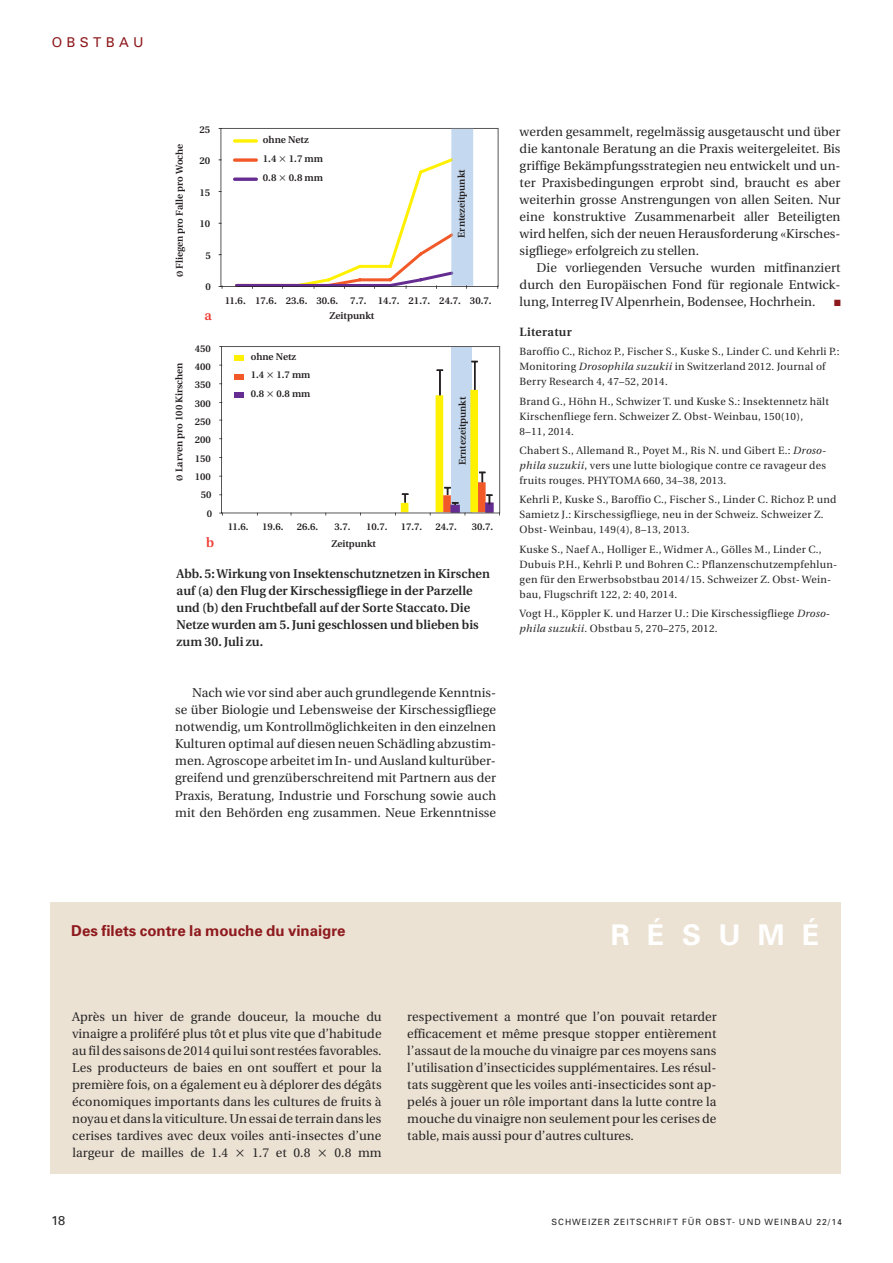
<style>
.page{position:relative;width:893px;height:1263px;background:#fff}
.page>*{position:absolute;margin:0;border:0;box-sizing:border-box;transform-origin:0 0}
.t1{font:700 28.5px "Univers";letter-spacing:.61em;color:#fff}
.t2{font:700 15px "Univers";color:#8e1a1e}
.t3{font:13.5px "Univers";letter-spacing:.32em;color:#8e1a1e}
.t4{font:600 13.5px "Utopia";color:#ee3e35}
.t5{font:12.75px/17px "Utopia";letter-spacing:.005em;color:#272627;text-align:justify}
.t6{font:600 12.75px/17px "Utopia";letter-spacing:.005em;color:#272627}
.t7{font:12.75px "Univers";color:#272627}
.t8{font:600 12px "Utopia";letter-spacing:.025em;color:#272627}
.t9{font:10.5px/15px "Utopia";letter-spacing:.025em;color:#272627}
.t10{font:600 9.9px/19.2px "Utopia";color:#231f20}
.t11{font:600 9.75px/18.6px "Utopia";color:#231f20}
.t12{font:9px "Zapf Dingbats";color:#8e1a1e}
.t13{font:8.7px "Univers";letter-spacing:.115em;color:#272627}
.s1{font-size:8.25px}
.s2{font-style:italic}
</style>
<div class="page">
<div style="left:50px;top:902px;width:791px;height:272px;background:#ece2d3"></div>
<svg style="left:221px;top:346px;width:279px;height:167px"></svg>
<div style="left:235px;top:355px;width:9px;height:6px;background:#fff101"></div>
<div style="left:235px;top:374px;width:9px;height:5px;background:#f15929"></div>
<div style="left:235px;top:392px;width:9px;height:6px;background:#652d91"></div>
<svg style="left:395px;top:361px;width:105px;height:154px"></svg>
<svg style="left:219px;top:128px;width:279px;height:161px"></svg>
<svg style="left:268px;top:373px;width:5px;height:5px"></svg>
<svg style="left:268px;top:391px;width:5px;height:6px"></svg>
<p class="t3" style="left:52px;top:37px;width:94px">OBSTBAU</p>
<p class="t11" style="left:171px;top:277px;width:135px;rotate:-90deg"><span class="s1">Ø</span> Fliegen pro Falle pro Woche</p>
<p class="t10" style="left:199px;top:121px;width:12px">25</p>
<p class="t10" style="left:199px;top:152px;width:12px">20</p>
<p class="t10" style="left:199px;top:184px;width:12px">15</p>
<p class="t10" style="left:199px;top:215px;width:12px">10</p>
<p class="t10" style="left:206px;top:247px;width:7px">5</p>
<p class="t10" style="left:206px;top:278px;width:7px">0</p>
<p class="t4" style="left:204px;top:309px;width:9px">a</p>
<p class="t11" style="left:171px;top:481px;width:120px;rotate:-90deg"><span class="s1">Ø</span> Larven pro 100 Kirschen</p>
<p class="t11" style="left:195px;top:340px;width:18px">450</p>
<p class="t11" style="left:195px;top:358px;width:18px">400</p>
<p class="t11" style="left:195px;top:377px;width:18px">350</p>
<p class="t11" style="left:195px;top:395px;width:18px">300</p>
<p class="t11" style="left:195px;top:413px;width:18px">250</p>
<p class="t11" style="left:195px;top:431px;width:18px">200</p>
<p class="t11" style="left:195px;top:450px;width:18px">150</p>
<p class="t11" style="left:195px;top:468px;width:18px">100</p>
<p class="t11" style="left:201px;top:486px;width:12px">50</p>
<p class="t11" style="left:207px;top:505px;width:7px">0</p>
<p class="t10" style="left:263px;top:131px;width:48px">ohne Netz<br>1.4</p>
<p class="t10" style="left:289px;top:150px;width:36px">1.7 mm</p>
<p class="t10" style="left:263px;top:169px;width:15px">0.8</p>
<p class="t10" style="left:289px;top:169px;width:36px">0.8 mm</p>
<p class="t11" style="left:453px;top:238px;width:70px;rotate:-90deg">Erntezeitpunkt</p>
<p class="t10" style="left:225px;top:292px;width:268px">11.6. 17.6. 23.6. 30.6. 7.7. 14.7. 21.7. 24.7. 30.7.</p>
<p class="t11" style="left:251px;top:348px;width:47px">ohne Netz<br>1.4</p>
<p class="t11" style="left:277px;top:367px;width:35px">1.7 mm</p>
<p class="t11" style="left:251px;top:385px;width:15px">0.8</p>
<p class="t11" style="left:277px;top:385px;width:35px">0.8 mm</p>
<p class="t10" style="left:329px;top:307px;width:47px">Zeitpunkt</p>
<p class="t11" style="left:454px;top:465px;width:70px;rotate:-90deg">Erntezeitpunkt</p>
<p class="t11" style="left:228px;top:518px;width:22px">11.6.</p>
<p class="t11" style="left:262px;top:518px;width:23px">19.6.</p>
<p class="t11" style="left:297px;top:518px;width:23px">26.6.</p>
<p class="t11" style="left:334px;top:518px;width:18px">3.7.</p>
<p class="t11" style="left:366px;top:518px;width:23px">10.7.</p>
<p class="t11" style="left:401px;top:518px;width:23px">17.7.</p>
<p class="t11" style="left:435px;top:518px;width:23px">24.7.</p>
<p class="t11" style="left:472px;top:518px;width:23px">30.7.</p>
<p class="t4" style="left:206px;top:537px;width:10px">b</p>
<p class="t6" style="left:177px;top:567px;width:315px">Abb. 5: Wirkung von Insektenschutznetzen in Kirschen auf (a) den Flug der Kirschessigfliege in der Parzelle und (b) den Fruchtbefall auf der Sorte Staccato. Die Netze wurden am 5. Juni geschlossen und blieben bis zum 30. Juli zu.</p>
<p class="t11" style="left:331px;top:535px;width:46px">Zeitpunkt</p>
<p class="t5" style="left:175px;top:686px;width:322px;text-indent:17px">Nach wie vor sind aber auch grundlegende Kenntnis&shy;se über Biologie und Lebensweise der Kirschessigfliege notwendig, um Kontrollmöglichkeiten in den einzelnen Kulturen optimal auf diesen neuen Schädling abzustim&shy;men. Agroscope arbeitet im In- und Ausland kulturüber&shy;greifend und grenzüberschreitend mit Partnern aus der Praxis, Beratung, Industrie und Forschung sowie auch mit den Behörden eng zusammen. Neue Erkenntnisse</p>
<p class="t5" style="left:520px;top:124px;width:322px">werden gesammelt, regelmässig ausgetauscht und über die kantonale Beratung an die Praxis weitergeleitet. Bis griffige Bekämpfungsstrategien neu entwickelt und un&shy;ter Praxisbedingungen erprobt sind, braucht es aber weiterhin grosse Anstrengungen von allen Seiten. Nur eine konstruktive Zusammenarbeit aller Beteiligten wird helfen, sich der neuen Herausforderung «Kirsches&shy;sigfliege» erfolgreich zu stellen.</p>
<p class="t5" style="left:520px;top:260px;width:322px;text-indent:17px">Die vorliegenden Versuche wurden mitfinanziert durch den Europäischen Fond für regionale Entwick&shy;lung, Interreg IV Alpenrhein, Bodensee, Hochrhein.</p>
<p class="t12" style="left:834px;top:298px;width:8px">■</p>
<p class="t8" style="left:520px;top:327px;width:54px">Literatur</p>
<p class="t9" style="left:520px;top:345px;width:321px">Baroffio C., Richoz P., Fischer S., Kuske S., Linder C. und Kehrli P.:<br>Monitoring <span class="s2">Drosophila suzukii</span> in Switzerland 2012. Journal of<br>Berry Research 4, 47–52, 2014.</p>
<p class="t9" style="left:520px;top:394px;width:311px">Brand G., Höhn H., Schwizer T. und Kuske S.: Insektennetz hält<br>Kirschenfliege fern. Schweizer Z. Obst- Weinbau, 150(10),<br>8–11, 2014.</p>
<p class="t9" style="left:520px;top:444px;width:308px;text-align:justify">Chabert S., Allemand R., Poyet M., Ris N. und Gibert E.: <span class="s2">Droso&shy;phila suzukii</span>, vers une lutte biologique contre ce ravageur des fruits rouges. PHYTOMA 660, 34–38, 2013.</p>
<p class="t9" style="left:520px;top:493px;width:318px">Kehrli P., Kuske S., Baroffio C., Fischer S., Linder C. Richoz P. und<br>Samietz J.: Kirschessigfliege, neu in der Schweiz. Schweizer Z.<br>Obst- Weinbau, 149(4), 8–13, 2013.</p>
<p class="t9" style="left:520px;top:542px;width:319px">Kuske S., Naef A., Holliger E., Widmer A., Gölles M., Linder C., Dubuis P.H., Kehrli P. und Bohren C.: Pflanzenschutzempfehlun&shy;gen für den Erwerbsobstbau 2014/15. Schweizer Z. Obst- Wein&shy;bau, Flugschrift 122, 2: 40, 2014.</p>
<p class="t9" style="left:520px;top:607px;width:312px">Vogt H., Köppler K. und Harzer U.: Die Kirschessigfliege <span class="s2">Droso&shy;phila suzukii</span>. Obstbau 5, 270–275, 2012.</p>
<p class="t2" style="left:71px;top:925px;width:276px">Des filets contre la mouche du vinaigre</p>
<h1 class="t1" style="left:611px;top:924px;width:210px">RÉSUMÉ</h1>
<p class="t5" style="left:72px;top:1009px;width:311px">Après un hiver de grande douceur, la mouche du vinaigre a proliféré plus tôt et plus vite que d’habitude au fil des saisons de 2014 qui lui sont restées favorables.<br>Les producteurs de baies en ont souffert et pour la première fois, on a également eu à déplorer des dégâts économiques importants dans les cultures de fruits à noyau et dans la viticulture. Un essai de terrain dans les cerises tardives avec deux voiles anti-insectes d’une largeur de mailles de 1.4</p>
<p class="t5" style="left:252px;top:1145px;width:60px">1.7 et 0.8</p>
<p class="t5" style="left:334px;top:1145px;width:49px">0.8 mm</p>
<p class="t5" style="left:407px;top:1009px;width:311px">respectivement a montré que l’on pouvait retarder efficacement et même presque stopper entièrement l’assaut de la mouche du vinaigre par ces moyens sans l’utilisation d’insecticides supplémentaires. Les résul&shy;tats suggèrent que les voiles anti-insecticides sont ap&shy;pelés à jouer un rôle important dans la lutte contre la mouche du vinaigre non seulement pour les cerises de table, mais aussi pour d’autres cultures.</p>
<p class="t7" style="left:51px;top:1215px;width:16px">18</p>
<p class="t13" style="left:551px;top:1218px;width:292px">SCHWEIZER ZEITSCHRIFT FÜR OBST- UND WEINBAU 22/14</p>
</div>
